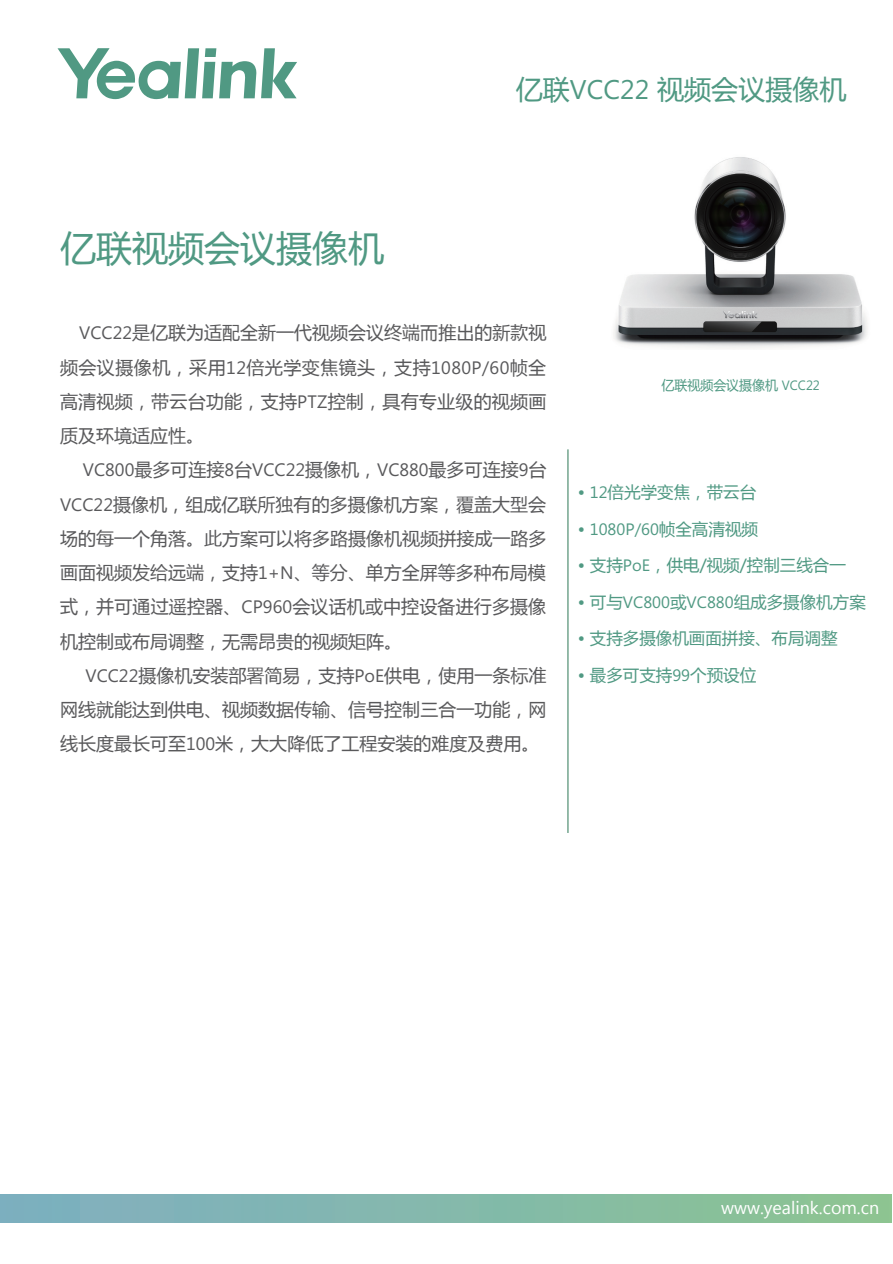
<style>
.page{position:relative;width:893px;height:1264px;background:#fff}
.page>*{position:absolute;margin:0;border:0;box-sizing:border-box;transform-origin:0 0}
.t1{font:36px "Microsoft Ya Hei";color:#509983}
.t2{font:27px "Microsoft Ya Hei";color:#509983}
.t3{font:18px/34.2px "Microsoft Ya Hei";color:#59595b;text-align:justify}
.t4{font:18px "Microsoft Phags Pa";color:#59595b}
.t5{font:18px "Lao UI";color:#fff}
.t6{font:16.5px "Microsoft Ya Hei";color:#509983}
.t7{font:16.5px "Microsoft Phags Pa";color:#509983}
.t8{font:13.5px "Microsoft Ya Hei";color:#509983;scale:.96 1}
.s1{font-family:"Microsoft Phags Pa"}
.s2{font-family:"Microsoft Ya Hei"}
</style>
<div class="page">
<div style="left:0;top:1194px;width:891px;height:28px;background:linear-gradient(to right,#7daec2,#8cc492)"></div>
<hr style="left:567px;top:449px;width:1px;height:383px;background:#2d7756">
<svg style="left:58px;top:48px;width:239px;height:51px"></svg>
<img style="left:613px;top:157px;width:255px;height:192px">
<h1 class="t1" style="left:60px;top:224px;width:325px">亿联视频会议摄像机</h1>
<h2 class="t2" style="left:515px;top:71px;width:332px">亿联<span class="s1">VCC22</span> 视频会议摄像机</h2>
<p class="t3" style="left:60px;top:315px;width:488px;text-indent:19px"><span class="s1">VCC22</span>是亿联为适配全新一代视频会议终端而推出的新款视频会议摄像机，采用<span class="s1">12</span>倍光学变焦镜头，支持<span class="s1">1080P/60</span>帧全高清视频，带云台功能，支持<span class="s1">PTZ</span>控制，具有专业级的视频画质及环境适应性。</p>
<p class="t4" style="left:83px;top:457px;width:465px">VC800<span class="s2">最多可连接</span>8<span class="s2">台</span>VCC22<span class="s2">摄像机，</span>VC880<span class="s2">最多可连接</span>9<span class="s2">台</span></p>
<p class="t3" style="left:60px;top:486px;width:487px"><span class="s1">VCC22</span>摄像机，组成亿联所独有的多摄像机方案，覆盖大型会场的每一个角落。此方案可以将多路摄像机视频拼接成一路多画面视频发给远端，支持<span class="s1">1+N</span>、等分、单方全屏等多种布局模式，并可通过遥控器、<span class="s1">CP960</span>会议话机或中控设备进行多摄像机控制或布局调整，无需昂贵的视频矩阵。</p>
<p class="t3" style="left:60px;top:657px;width:488px;text-indent:25px"><span class="s1">VCC22</span>摄像机安装部署简易，支持<span class="s1">PoE</span>供电，使用一条标准网线就能达到供电、视频数据传输、信号控制三合一功能，网线长度最长可至<span class="s1">100</span>米，大大降低了工程安装的难度及费用。</p>
<p class="t8" style="left:661px;top:376px;width:166px">亿联视频会议摄像机 <span class="s1">VCC22</span></p>
<p class="t6" style="left:577px;top:480px;width:180px">• <span class="s1">12</span>倍光学变焦，带云台</p>
<p class="t7" style="left:577px;top:517px;width:182px"><span class="s2">•</span> 1080P/60<span class="s2">帧全高清视频</span></p>
<p class="t6" style="left:577px;top:554px;width:269px">• 支持<span class="s1">PoE</span>，供电/视频/控制三线合一</p>
<p class="t6" style="left:577px;top:590px;width:289px">• 可与<span class="s1">VC800</span>或<span class="s1">VC880</span>组成多摄像机方案</p>
<p class="t6" style="left:577px;top:627px;width:261px">• 支持多摄像机画面拼接、布局调整</p>
<p class="t6" style="left:577px;top:664px;width:180px">• 最多可支持<span class="s1">99</span>个预设位</p>
<p class="t5" style="left:721px;top:1195px;width:160px">www.yealink.com.cn</p>
</div>
